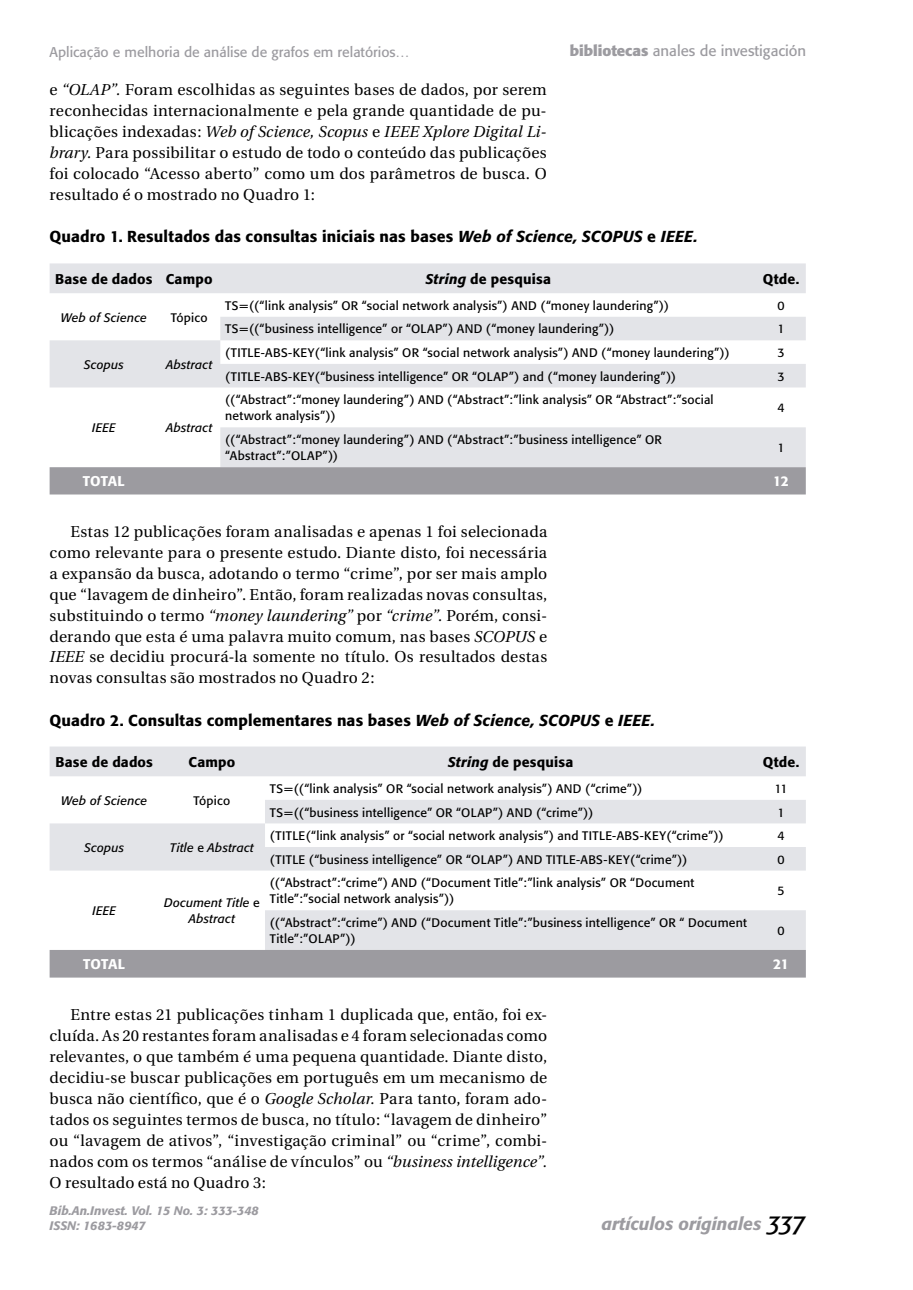
<style>
.page{position:relative;width:913px;height:1290px;background:#fff}
.page>*{position:absolute;margin:0;border:0;box-sizing:border-box;transform-origin:0 0}
.t1{font:italic 500 17.5px "Formata";color:#9c9ba0}
.t2{font:15.75px/21px "Utopia";letter-spacing:.015em;color:#000;text-align:justify}
.t3{font:500 15.75px "Formata";letter-spacing:.01em;color:#000}
.t4{font:14.88px "Formata";color:#9c9ba0}
.t5{font:500 14px "Formata";letter-spacing:.015em;color:#000}
.t6{font:14px "Formata";color:#9c9ba0}
.t7{font:500 14px "Formata";letter-spacing:.01em;color:#fff}
.t8{font:12.25px/15.8px "Formata";letter-spacing:.02em;color:#000}
.t9{font:italic 12.25px/15.8px "Formata";letter-spacing:.02em;color:#000;text-align:center}
.t10{font:italic 500 12.25px "Formata";color:#9c9ba0}
.s1{font-weight:700}
.s2{font-style:italic}
.s3{font-style:normal}
</style>
<div class="page">
<svg style="left:50px;top:263px;width:756px;height:204px;fill:#e3e4e8"></svg>
<div style="left:50px;top:467px;width:756px;height:27px;background:#9c9ba0"></div>
<svg style="left:50px;top:746px;width:756px;height:204px;fill:#e3e4e8"></svg>
<div style="left:50px;top:950px;width:756px;height:27px;background:#9c9ba0"></div>
<p class="t6" style="left:50px;top:43px;width:361px">Aplicação e melhoria de análise de grafos em relatórios…</p>
<p class="t4" style="left:570px;top:42px;width:238px"><span class="s1">bibliotecas</span> anales de investigación</p>
<p class="t2" style="left:50px;top:80px;width:499px">e <span class="s2">“OLAP”.</span> Foram escolhidas as seguintes bases de dados, por serem reconhecidas internacionalmente e pela grande quantidade de pu&shy;blicações indexadas: <span class="s2">Web of Science, Scopus</span> e <span class="s2">IEEE Xplore Digital Li&shy;brary.</span> Para possibilitar o estudo de todo o conteúdo das publicações foi colocado “Acesso aberto” como um dos parâmetros de busca. O resultado é o mostrado no Quadro 1:</p>
<p class="t3" style="left:50px;top:227px;width:649px">Quadro 1. Resultados das consultas iniciais nas bases <span class="s2">Web of Science, SCOPUS</span> e <span class="s2">IEEE.</span></p>
<p class="t5" style="left:55px;top:270px;width:159px">Base de dados Campo</p>
<p class="t5" style="left:425px;top:270px;width:127px"><span class="s2">String</span> de pesquisa</p>
<p class="t5" style="left:763px;top:270px;width:38px">Qtde.</p>
<p class="t9" style="left:61px;top:309px;width:87px">Web of Science</p>
<p class="t8" style="left:171px;top:309px;width:38px">Tópico</p>
<p class="t8" style="left:225px;top:298px;width:445px">TS=((“link analysis” OR “social network analysis”) AND (“money laundering”))</p>
<p class="t8" style="left:777px;top:298px;width:9px">0</p>
<p class="t8" style="left:225px;top:321px;width:391px">TS=((“business intelligence” or “OLAP”) AND (“money laundering”))</p>
<p class="t8" style="left:777px;top:321px;width:9px">1</p>
<p class="t9" style="left:84px;top:357px;width:42px">Scopus</p>
<p class="t9" style="left:166px;top:357px;width:48px">Abstract</p>
<p class="t9" style="left:92px;top:420px;width:25px">IEEE</p>
<p class="t9" style="left:166px;top:420px;width:48px">Abstract</p>
<p class="t8" style="left:225px;top:345px;width:506px">(TITLE-ABS-KEY(“link analysis” OR “social network analysis”) AND (“money laundering”))</p>
<p class="t8" style="left:777px;top:345px;width:9px">3</p>
<p class="t8" style="left:225px;top:368px;width:452px">(TITLE-ABS-KEY(“business intelligence” OR “OLAP”) and (“money laundering”))</p>
<p class="t8" style="left:777px;top:368px;width:9px">3</p>
<p class="t8" style="left:225px;top:392px;width:490px">((“Abstract”:“money laundering”) AND (“Abstract”:”link analysis” OR “Abstract”:”social network analysis”))</p>
<p class="t8" style="left:777px;top:400px;width:9px">4</p>
<p class="t8" style="left:225px;top:432px;width:438px">((“Abstract”:“money laundering”) AND (“Abstract”:”business intelligence” OR “Abstract”:”OLAP”))</p>
<p class="t8" style="left:777px;top:440px;width:9px">1</p>
<p class="t7" style="left:83px;top:473px;width:44px">TOTAL</p>
<p class="t7" style="left:773px;top:473px;width:17px">12</p>
<p class="t2" style="left:50px;top:521px;width:499px;text-indent:21px">Estas 12 publicações foram analisadas e apenas 1 foi selecionada como relevante para o presente estudo. Diante disto, foi necessária a expansão da busca, adotando o termo “crime”, por ser mais amplo que “lavagem de dinheiro”. Então, foram realizadas novas consultas, substituindo o termo <span class="s2">“money laundering”</span> por <span class="s2">“crime”.</span> Porém, consi&shy;derando que esta é uma palavra muito comum, nas bases <span class="s2">SCOPUS</span> e <span class="s2">IEEE</span> se decidiu procurá-la somente no título. Os resultados destas novas consultas são mostrados no Quadro 2:</p>
<p class="t3" style="left:50px;top:710px;width:607px">Quadro 2. Consultas complementares nas bases <span class="s2">Web of Science, SCOPUS</span> e <span class="s2">IEEE.</span></p>
<p class="t5" style="left:55px;top:753px;width:99px">Base de dados</p>
<p class="t5" style="left:188px;top:753px;width:48px">Campo</p>
<p class="t5" style="left:448px;top:753px;width:127px"><span class="s2">String</span> de pesquisa</p>
<p class="t5" style="left:763px;top:753px;width:38px">Qtde.</p>
<p class="t9" style="left:61px;top:792px;width:87px">Web of Science</p>
<p class="t8" style="left:193px;top:792px;width:38px">Tópico</p>
<p class="t8" style="left:270px;top:781px;width:374px">TS=((“link analysis” OR “social network analysis”) AND (“crime”))</p>
<p class="t8" style="left:774px;top:781px;width:15px">11</p>
<p class="t8" style="left:270px;top:804px;width:325px">TS=((“business intelligence” OR “OLAP”) AND (“crime”))</p>
<p class="t8" style="left:777px;top:804px;width:9px">1</p>
<p class="t9" style="left:84px;top:840px;width:42px">Scopus</p>
<p class="t9" style="left:170px;top:840px;width:85px">Title <span class="s3">e</span> Abstract</p>
<p class="t9" style="left:92px;top:903px;width:25px">IEEE</p>
<p class="t9" style="left:164px;top:895px;width:97px">Document Title <span class="s3">e<br></span>Abstract</p>
<p class="t8" style="left:270px;top:828px;width:455px">(TITLE(“link analysis” or “social network analysis”) and TITLE-ABS-KEY(“crime”))</p>
<p class="t8" style="left:777px;top:828px;width:9px">4</p>
<p class="t8" style="left:270px;top:851px;width:419px">(TITLE (“business intelligence” OR “OLAP”) AND TITLE-ABS-KEY(“crime”))</p>
<p class="t8" style="left:777px;top:851px;width:9px">0</p>
<p class="t8" style="left:270px;top:875px;width:426px">((“Abstract”:“crime”) AND (“Document Title”:”link analysis” OR “Document<br>Title”:”social network analysis”))</p>
<p class="t8" style="left:777px;top:883px;width:9px">5</p>
<p class="t8" style="left:270px;top:915px;width:478px">((“Abstract”:“crime”) AND (“Document Title”:”business intelligence” OR “ Document<br>Title”:”OLAP”))</p>
<p class="t8" style="left:777px;top:923px;width:9px">0</p>
<p class="t7" style="left:83px;top:956px;width:44px">TOTAL</p>
<p class="t7" style="left:773px;top:956px;width:17px">21</p>
<p class="t2" style="left:50px;top:1004px;width:499px;text-indent:21px">Entre estas 21 publicações tinham 1 duplicada que, então, foi ex&shy;cluída. As 20 restantes foram analisadas e 4 foram selecionadas como relevantes, o que também é uma pequena quantidade. Diante disto, decidiu-se buscar publicações em português em um mecanismo de busca não científico, que é o <span class="s2">Google Scholar.</span> Para tanto, foram ado&shy;tados os seguintes termos de busca, no título: “lavagem de dinheiro” ou “lavagem de ativos”, “investigação criminal” ou “crime”, combi&shy;nados com os termos “análise de vínculos” ou <span class="s2">“business intelligence”.<br></span>O resultado está no Quadro 3:</p>
<p class="t10" style="left:50px;top:1203px;width:211px">Bib.An.Invest. Vol. 15 No. 3: 333-348</p>
<p class="t10" style="left:50px;top:1218px;width:97px">ISSN: 1683-8947</p>
<p class="t1" style="left:602px;top:1213px;width:161px">artículos originales</p>
</div>
